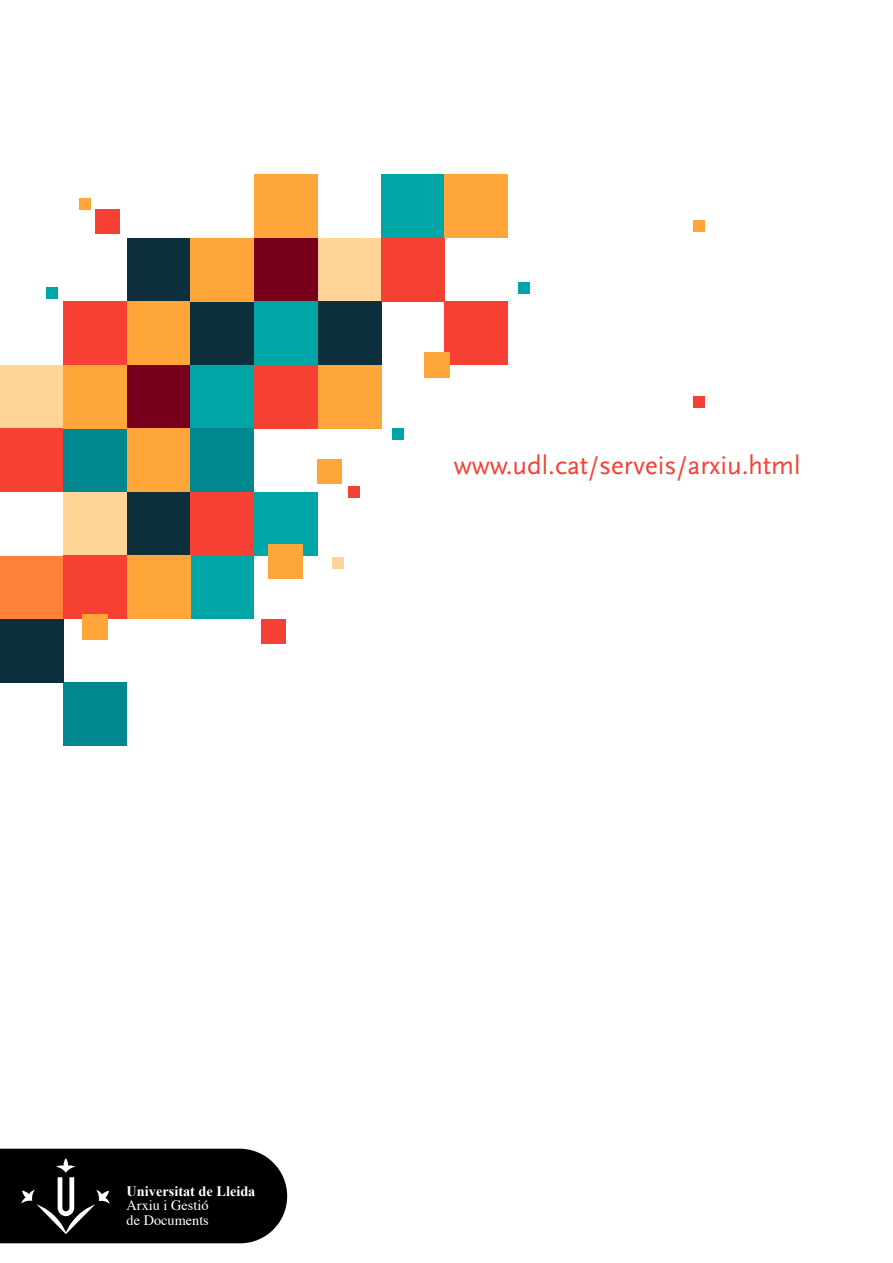
<style>
.page{position:relative;width:893px;height:1263px;background:#fff}
.page>*{position:absolute;margin:0;border:0;box-sizing:border-box;transform-origin:0 0}
.t1{font:27px "Scala Sans Regular LF";color:#f54033}
.t2{font:14.25px/14.2px "Times";color:#fff}
.t3{font:700 14.25px "Times New Roman";color:#fff}
</style>
<div class="page">
<div style="left:254px;top:174px;width:64px;height:64px;background:#ffa63b"></div>
<div style="left:127px;top:238px;width:64px;height:63px;background:#0d2e3b"></div>
<div style="left:318px;top:238px;width:63px;height:63px;background:#ffd496"></div>
<div style="left:254px;top:238px;width:64px;height:63px;background:#78001c"></div>
<div style="left:127px;top:301px;width:64px;height:64px;background:#ffa63b"></div>
<div style="left:64px;top:301px;width:63px;height:64px;background:#f54033"></div>
<div style="left:191px;top:301px;width:63px;height:64px;background:#0d2e3b"></div>
<div style="left:318px;top:301px;width:63px;height:64px;background:#0d2e3b"></div>
<div style="left:254px;top:301px;width:64px;height:64px;background:#00a6a6"></div>
<div style="left:0;top:365px;width:64px;height:64px;background:#ffd496"></div>
<div style="left:127px;top:365px;width:64px;height:64px;background:#78001c"></div>
<div style="left:191px;top:365px;width:63px;height:64px;background:#00a6a6"></div>
<div style="left:318px;top:365px;width:63px;height:64px;background:#ffa63b"></div>
<div style="left:0;top:429px;width:64px;height:63px;background:#f54033"></div>
<div style="left:127px;top:429px;width:64px;height:63px;background:#ffa63b"></div>
<div style="left:64px;top:429px;width:63px;height:63px;background:#00878f"></div>
<div style="left:64px;top:682px;width:63px;height:64px;background:#00878f"></div>
<div style="left:191px;top:429px;width:63px;height:63px;background:#00878f"></div>
<div style="left:127px;top:492px;width:64px;height:64px;background:#0d2e3b"></div>
<div style="left:64px;top:492px;width:63px;height:64px;background:#ffd496"></div>
<div style="left:191px;top:492px;width:63px;height:64px;background:#f54033"></div>
<div style="left:254px;top:492px;width:64px;height:64px;background:#00a6a6"></div>
<div style="left:0;top:556px;width:64px;height:63px;background:#ff823b"></div>
<div style="left:64px;top:556px;width:63px;height:63px;background:#f54033"></div>
<div style="left:191px;top:556px;width:63px;height:63px;background:#00a6a6"></div>
<div style="left:0;top:619px;width:64px;height:64px;background:#0d2e3b"></div>
<div style="left:381px;top:174px;width:63px;height:64px;background:#00a6a6"></div>
<div style="left:444px;top:174px;width:64px;height:64px;background:#ffa63b"></div>
<div style="left:381px;top:238px;width:63px;height:63px;background:#f54033"></div>
<div style="left:444px;top:301px;width:64px;height:64px;background:#f54033"></div>
<div style="left:519px;top:282px;width:11px;height:11px;background:#00a6a6"></div>
<div style="left:693px;top:220px;width:11px;height:12px;background:#ffa63b"></div>
<div style="left:393px;top:429px;width:11px;height:11px;background:#00a6a6"></div>
<div style="left:333px;top:558px;width:11px;height:11px;background:#ffd496"></div>
<div style="left:349px;top:486px;width:11px;height:12px;background:#f54033"></div>
<div style="left:79px;top:198px;width:12px;height:12px;background:#ffa63b"></div>
<div style="left:46px;top:288px;width:11px;height:11px;background:#00a6a6"></div>
<div style="left:693px;top:397px;width:11px;height:11px;background:#f54033"></div>
<div style="left:317px;top:460px;width:25px;height:24px;background:#ffa63b"></div>
<div style="left:261px;top:619px;width:24px;height:25px;background:#f54033"></div>
<div style="left:95px;top:210px;width:25px;height:24px;background:#f54033"></div>
<div style="left:254px;top:365px;width:64px;height:64px;background:#f54033"></div>
<div style="left:191px;top:238px;width:63px;height:63px;background:#ffa63b"></div>
<div style="left:64px;top:365px;width:63px;height:64px;background:#ffa63b"></div>
<div style="left:268px;top:544px;width:35px;height:35px;background:#ffa63b"></div>
<div style="left:83px;top:614px;width:25px;height:26px;background:#ffa63b"></div>
<div style="left:424px;top:352px;width:25px;height:26px;background:#ffa63b"></div>
<div style="left:127px;top:556px;width:64px;height:63px;background:#ffa63b"></div>
<svg style="left:0;top:1149px;width:287px;height:94px;background:#111"></svg>
<p class="t1" style="left:454px;top:450px;width:348px">www.udl.cat/serveis/arxiu.html</p>
<p class="t3" style="left:127px;top:1181px;width:130px">Universitat de Lleida</p>
<p class="t2" style="left:127px;top:1197px;width:84px">Arxiu i Gestió de Documents</p>
</div>
